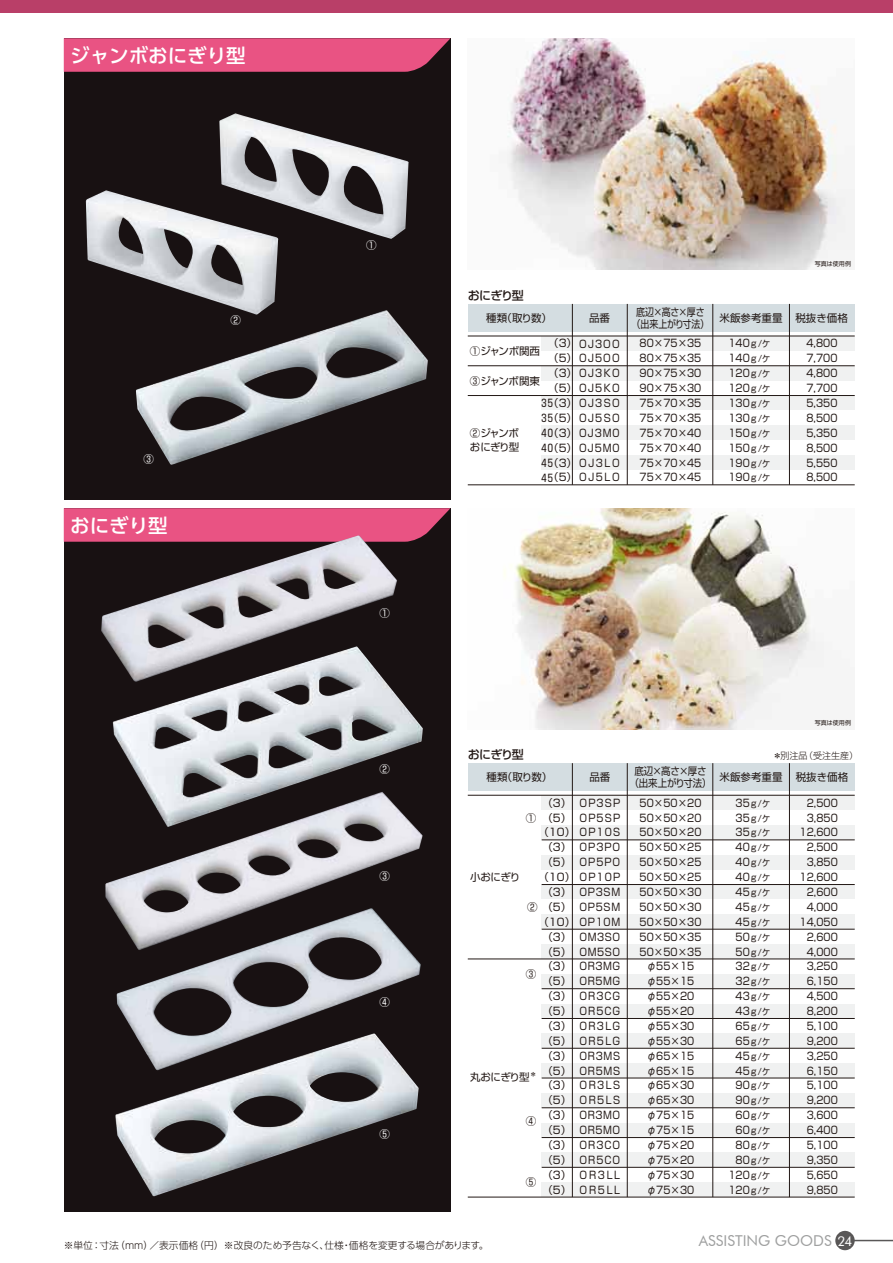
<style>
.page{position:relative;width:893px;height:1263px;background:#fff}
.page>*{position:absolute;margin:0;border:0;box-sizing:border-box;transform-origin:0 0}
.t1{font:500 19.5px "UD Shin Go Pr 6";color:#fff}
.t2{font:15px "Futura BT";color:#9fa0a0}
.t3{font:500 12px "Shin Go";letter-spacing:-.08em;color:#221815}
.t4{font:10.5px/14.9px "Shin Go";color:#221815;text-align:justify;scale:.9 1}
.t5{font:10.5px/14.9px "Shin Go";color:#221815;text-align:justify}
.t6{font:10.5px/14.9px "Shin Go";letter-spacing:.1em;color:#221815;text-align:right;scale:.9 1}
.t7{font:10.5px/12.6px "Shin Go";color:#221815;text-align:center;scale:.85 1}
.t8{font:10.5px/13.5px "Shin Go";letter-spacing:-.09em;color:#221815}
.t9{font:10.5px/22.5px "Shin Go";letter-spacing:-.04em;color:#221815}
.t10{font:10.5px "Shin Go";color:#fff}
.t11{font:10.5px "Shin Go";letter-spacing:-.02em;color:#221815}
.t12{font:300 9.75px "UD Shin Go Pr 6";color:#221815}
.t13{font:9px/14.9px "Shin Go";color:#221815;text-align:justify;scale:.9 1}
.t14{font:300 9px "Shin Go";color:#221815}
.t15{font:6px "Shin Go Pr 6";color:#221815}
.s1{font-size:9px}
.s2{font-size:10.5px}
.s3{font-size:13.5px;color:#fff}
</style>
<div class="page">
<div style="left:64px;top:38px;width:386px;height:462px;background:#181112"></div>
<div style="left:64px;top:508px;width:386px;height:704px;background:#181112"></div>
<img style="left:507px;top:38px;width:348px;height:232px">
<img style="left:219px;top:113px;width:190px;height:126px">
<img style="left:86px;top:190px;width:193px;height:120px">
<img style="left:136px;top:310px;width:292px;height:155px">
<img style="left:117px;top:950px;width:304px;height:83px">
<img style="left:113px;top:682px;width:310px;height:110px">
<img style="left:115px;top:1033px;width:304px;height:163px">
<img style="left:105px;top:792px;width:318px;height:158px">
<img style="left:504px;top:508px;width:320px;height:221px">
<svg style="left:64px;top:508px;width:386px;height:34px;background:#dc4f7c"></svg>
<svg style="left:64px;top:38px;width:386px;height:34px;background:#dd4f7c"></svg>
<img style="left:101px;top:535px;width:296px;height:147px">
<div style="left:542px;top:336px;width:313px;height:15px;background:#f0f1f1"></div>
<div style="left:542px;top:395px;width:313px;height:15px;background:#f0f1f1"></div>
<div style="left:542px;top:366px;width:313px;height:15px;background:#f0f1f1"></div>
<div style="left:542px;top:425px;width:313px;height:15px;background:#f0f1f1"></div>
<div style="left:542px;top:455px;width:313px;height:15px;background:#f0f1f1"></div>
<div style="left:468px;top:304px;width:387px;height:28px;background:#d4dde1"></div>
<hr style="left:468px;top:336px;width:387px;height:1px;background:#221815">
<hr style="left:468px;top:485px;width:387px;height:1px;background:#221815">
<hr style="left:468px;top:395px;width:387px;height:1px;background:#221815">
<hr style="left:468px;top:365px;width:387px;height:1px;background:#221815">
<hr style="left:789px;top:304px;width:1px;height:181px;background:#221815">
<hr style="left:627px;top:304px;width:1px;height:181px;background:#221815">
<hr style="left:712px;top:304px;width:1px;height:181px;background:#221815">
<hr style="left:572px;top:304px;width:1px;height:181px;background:#221815">
<div style="left:542px;top:795px;width:313px;height:15px;background:#f0f1f1"></div>
<div style="left:542px;top:825px;width:313px;height:15px;background:#f0f1f1"></div>
<div style="left:542px;top:884px;width:313px;height:15px;background:#f0f1f1"></div>
<div style="left:542px;top:855px;width:313px;height:15px;background:#f0f1f1"></div>
<div style="left:542px;top:914px;width:313px;height:15px;background:#f0f1f1"></div>
<div style="left:542px;top:974px;width:313px;height:15px;background:#f0f1f1"></div>
<div style="left:542px;top:944px;width:313px;height:15px;background:#f0f1f1"></div>
<div style="left:542px;top:1003px;width:313px;height:15px;background:#f0f1f1"></div>
<div style="left:542px;top:1063px;width:313px;height:15px;background:#f0f1f1"></div>
<div style="left:542px;top:1033px;width:313px;height:15px;background:#f0f1f1"></div>
<div style="left:542px;top:1093px;width:313px;height:15px;background:#f0f1f1"></div>
<div style="left:542px;top:1152px;width:313px;height:15px;background:#f0f1f1"></div>
<div style="left:542px;top:1123px;width:313px;height:14px;background:#f0f1f1"></div>
<div style="left:468px;top:763px;width:387px;height:28px;background:#d4dde1"></div>
<div style="left:542px;top:1182px;width:313px;height:15px;background:#f0f1f1"></div>
<hr style="left:468px;top:795px;width:387px;height:1px;background:#221815">
<hr style="left:542px;top:884px;width:313px;height:1px;background:#221815">
<hr style="left:542px;top:840px;width:313px;height:1px;background:#221815">
<hr style="left:468px;top:959px;width:387px;height:1px;background:#221815">
<hr style="left:542px;top:929px;width:313px;height:1px;background:#221815">
<hr style="left:542px;top:988px;width:313px;height:1px;background:#221815">
<hr style="left:542px;top:1018px;width:313px;height:1px;background:#221815">
<hr style="left:542px;top:1048px;width:313px;height:1px;background:#221815">
<hr style="left:542px;top:1078px;width:313px;height:1px;background:#221815">
<hr style="left:542px;top:1137px;width:313px;height:1px;background:#221815">
<hr style="left:542px;top:1107px;width:313px;height:1px;background:#221815">
<hr style="left:542px;top:1167px;width:313px;height:1px;background:#221815">
<hr style="left:468px;top:1197px;width:387px;height:1px;background:#221815">
<hr style="left:789px;top:763px;width:1px;height:434px;background:#221815">
<hr style="left:627px;top:763px;width:1px;height:434px;background:#221815">
<hr style="left:712px;top:763px;width:1px;height:434px;background:#221815">
<hr style="left:572px;top:763px;width:1px;height:434px;background:#221815">
<div style="left:0;top:0;width:893px;height:13px;background:#b93f68"></div>
<div style="left:835px;top:1231px;width:20px;height:19px;background:#595757;border-radius:50%"></div>
<hr style="left:853px;top:1240px;width:40px;height:1px;background:#595757">
<h1 class="t1" style="left:70px;top:40px;width:177px">ジャンボおにぎり型</h1>
<p class="t10" style="left:143px;top:452px;width:12px">③</p>
<h1 class="t1" style="left:70px;top:510px;width:99px">おにぎり型</h1>
<p class="t10" style="left:231px;top:313px;width:12px">②</p>
<p class="t10" style="left:366px;top:238px;width:12px">①</p>
<p class="t10" style="left:380px;top:606px;width:12px">①</p>
<p class="t10" style="left:380px;top:762px;width:12px">②</p>
<p class="t10" style="left:380px;top:869px;width:12px">③</p>
<p class="t10" style="left:380px;top:995px;width:12px">④</p>
<p class="t10" style="left:380px;top:1127px;width:12px">⑤</p>
<p class="t3" style="left:468px;top:287px;width:57px">おにぎり型</p>
<p class="t5" style="left:486px;top:310px;width:67px">種類（取り数）</p>
<p class="t15" style="left:815px;top:259px;width:37px">写真は使用例</p>
<p class="t7" style="left:632px;top:305px;width:92px">底辺×高さ×厚さ（出来上がり寸法）</p>
<p class="t5" style="left:589px;top:310px;width:22px">品番</p>
<p class="t5" style="left:720px;top:310px;width:130px">米飯参考重量 税抜き価格</p>
<p class="t5" style="left:548px;top:335px;width:73px">（3）OJ3OO（5）OJ5OO（3）OJ3KO（5）OJ5KO（3）OJ3SO（5）OJ5SO（3）OJ3M0（5）OJ5M0（3）OJ3LO（5）OJ5LO</p>
<p class="t11" style="left:470px;top:344px;width:72px">①ジャンボ関西</p>
<p class="t4" style="left:639px;top:335px;width:70px">80×75×35<br>80×75×35<br>90×75×30<br>90×75×30<br>75×70×35<br>75×70×35<br>75×70×40<br>75×70×40<br>75×70×45<br>75×70×45</p>
<p class="t4" style="left:806px;top:335px;width:36px">4,800<br>7,700<br>4,800<br>7,700<br>5,350<br>8,500<br>5,350<br>8,500<br>5,550<br>8,500</p>
<p class="t4" style="left:728px;top:335px;width:48px">140<span class="s1">ｇ/ケ</span>140<span class="s1">ｇ/ケ</span>120<span class="s1">ｇ/ケ</span>120<span class="s1">ｇ/ケ</span>130<span class="s1">ｇ/ケ</span>130<span class="s1">ｇ/ケ</span>150<span class="s1">ｇ/ケ</span>150<span class="s1">ｇ/ケ</span>190<span class="s1">ｇ/ケ</span>190<span class="s1">ｇ/ケ</span></p>
<p class="t9" style="left:539px;top:369px;width:18px;text-indent:-69px">③ジャンボ関東<br>３５</p>
<p class="t5" style="left:539px;top:410px;width:18px">３５<br>４０<br>４０<br>４５<br>４５</p>
<p class="t8" style="left:470px;top:426px;width:51px">②ジャンボおにぎり型</p>
<p class="t15" style="left:815px;top:718px;width:37px">写真は使用例</p>
<p class="t3" style="left:468px;top:746px;width:57px">おにぎり型</p>
<p class="t14" style="left:773px;top:750px;width:87px">＊別注品（受注生産）</p>
<p class="t4" style="left:800px;top:795px;width:44px;text-align:right">2,500<br>3,850<br>12,600<br>2,500<br>3,850<br>12,600<br>2,600<br>4,000<br>14,050<br>2,600<br>4,000<br>3,250<br>6,150<br>4,500<br>8,200<br>5,100<br>9,200<br>3,250<br>6,150<br>5,100<br>9,200<br>3,600<br>6,400<br>5,100<br>9,350<br>5,650<br>9,850</p>
<p class="t4" style="left:630px;top:764px;width:92px;line-height:12.6px;text-align:center">底辺×高さ×厚さ（出来上がり寸法）</p>
<p class="t5" style="left:487px;top:769px;width:67px">種類（取り数）</p>
<p class="t5" style="left:589px;top:769px;width:22px">品番</p>
<p class="t5" style="left:719px;top:769px;width:64px">米飯参考重量</p>
<p class="t5" style="left:796px;top:769px;width:54px">税抜き価格</p>
<p class="t5" style="left:542px;top:795px;width:30px">（3）（5）</p>
<p class="t5" style="left:542px;top:839px;width:30px">（3）（5）</p>
<p class="t5" style="left:527px;top:884px;width:46px;text-align:right">（3）<br>② （5）</p>
<p class="t5" style="left:542px;top:929px;width:30px">（3）（5）（3）（5）（3）（5）（3）（5）（3）（5）（3）（5）（3）（5）（3）（5）（3）（5）</p>
<p class="t4" style="left:640px;top:795px;width:70px;text-align:center">50×50×20<br>50×50×20<br>50×50×20<br>50×50×25<br>50×50×25<br>50×50×25<br>50×50×30<br>50×50×30<br>50×50×30<br>50×50×35<br>50×50×35 φ55×15 φ55×15 φ55×20 φ55×20 φ55×30 φ55×30 φ65×15 φ65×15 φ65×30 φ65×30 φ75×15 φ75×15 φ75×20 φ75×20 φ75×30 φ75×30</p>
<p class="t13" style="left:735px;top:795px;width:40px"><span class="s2">35</span>ｇ/ケ<span class="s2">35</span>ｇ/ケ<span class="s2">35</span>ｇ/ケ<span class="s2">40</span>ｇ/ケ<span class="s2">40</span>ｇ/ケ<span class="s2">40</span>ｇ/ケ<span class="s2">45</span>ｇ/ケ<span class="s2">45</span>ｇ/ケ<span class="s2">45</span>ｇ/ケ<span class="s2">50</span>ｇ/ケ<span class="s2">50</span>ｇ/ケ<span class="s2">32</span>ｇ/ケ<span class="s2">32</span>ｇ/ケ<span class="s2">43</span>ｇ/ケ<span class="s2">43</span>ｇ/ケ<span class="s2">65</span>ｇ/ケ<span class="s2">65</span>ｇ/ケ<span class="s2">45</span>ｇ/ケ<span class="s2">45</span>ｇ/ケ<span class="s2">90</span>ｇ/ケ<span class="s2">90</span>ｇ/ケ<span class="s2">60</span>ｇ/ケ<span class="s2">60</span>ｇ/ケ<span class="s2">80</span>ｇ/ケ<span class="s2">80</span>ｇ/ケ</p>
<p class="t6" style="left:538px;top:795px;width:92px">OP3SP<br>OP5SP<br>（10） OP10S<br>OP3PO<br>OP5PO<br>（10） OP10P<br>OP3SM<br>OP5SM<br>（10） OP10M<br>OM3SO<br>OM5SO<br>OR3MG<br>OR5MG<br>OR3CG<br>OR5CG<br>OR3LG<br>OR5LG<br>OR3MS<br>OR5MS<br>OR3LS<br>OR5LS<br>OR3MO<br>OR5MO<br>OR3CO<br>OR5CO<br>OR3LL<br>OR5LL</p>
<p class="t5" style="left:526px;top:810px;width:12px">①</p>
<p class="t5" style="left:470px;top:869px;width:52px">小おにぎり</p>
<p class="t5" style="left:526px;top:966px;width:12px">③</p>
<p class="t5" style="left:470px;top:1069px;width:68px">丸おにぎり型<sup>＊</sup></p>
<p class="t5" style="left:526px;top:1113px;width:12px">④</p>
<p class="t4" style="left:728px;top:1167px;width:48px">120<span class="s1">ｇ/ケ<br></span>120<span class="s1">ｇ/ケ</span></p>
<p class="t5" style="left:526px;top:1174px;width:12px">⑤</p>
<p class="t12" style="left:64px;top:1238px;width:426px">※単位：寸法（mm）／表示価格（円）※改良のため予告なく、仕様・価格を変更する場合があります。</p>
<h2 class="t2" style="left:699px;top:1231px;width:155px">ASSISTING GOODS <span class="s3">24</span></h2>
</div>
